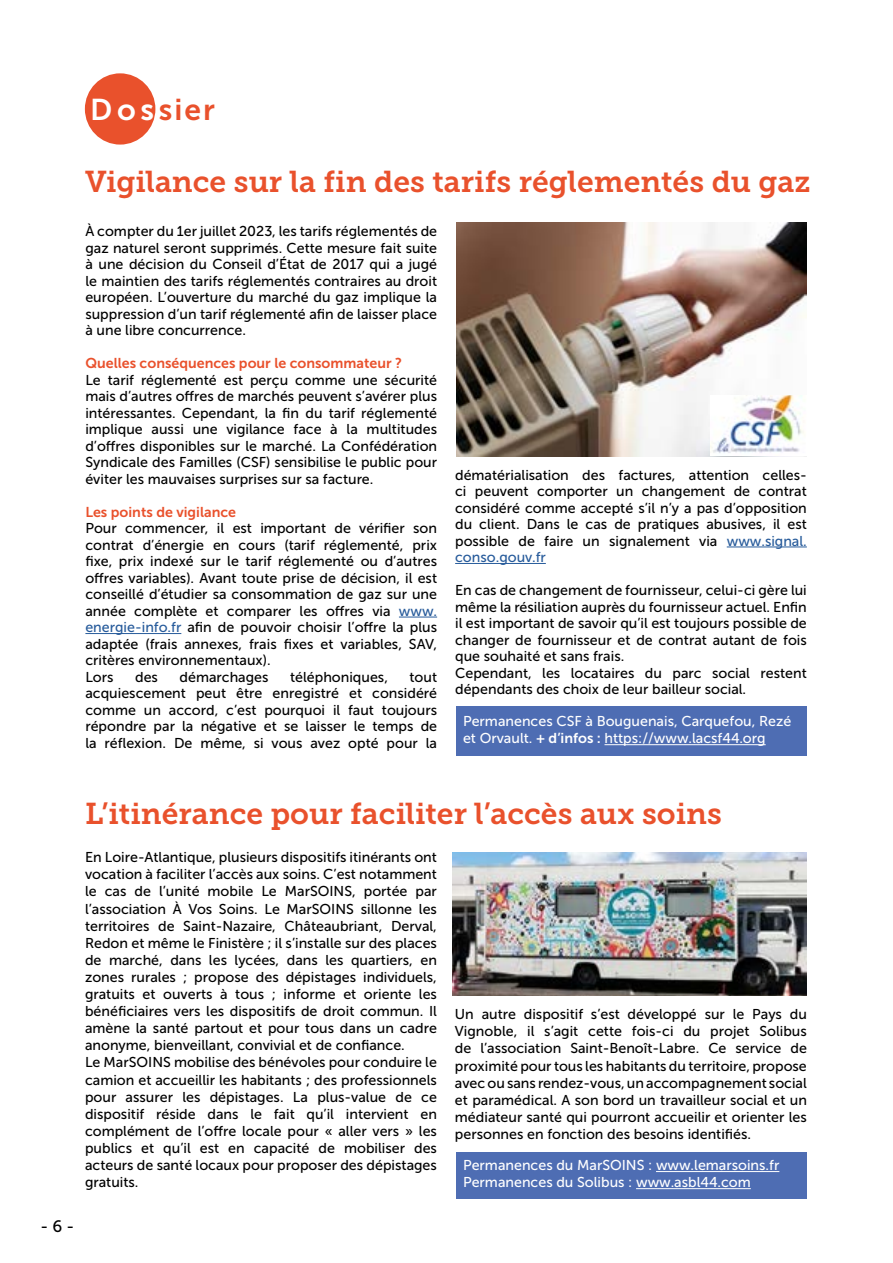
<style>
.page{position:relative;width:893px;height:1263px;background:#fff}
.page>*{position:absolute;margin:0;border:0;box-sizing:border-box;transform-origin:0 0}
.t1{font:30px "Museo Slab 700";color:#e9512c}
.t2{font:30px "Museo Sans 700";letter-spacing:.11em;color:#e9512c}
.t3{font:16.5px "Museo Sans 500";color:#000}
.t4{font:14.25px/16.5px "Museo Sans 500";color:#000;text-align:justify}
.t5{font:14.25px/17.1px "Museo Sans 500";color:#fff}
.t6{font:14.25px "Museo Sans 700";color:#e9512c}
.s1{color:#fff}
.s2{color:#275b9b}
.s3{font-family:"Museo Sans 700"}
</style>
<div class="page">
<div style="left:85px;top:73px;width:70px;height:72px;background:#e9512c;border-radius:50%"></div>
<hr style="left:399px;top:617px;width:38px;height:1px;background:#275b9b">
<hr style="left:85px;top:633px;width:96px;height:1px;background:#275b9b">
<hr style="left:727px;top:547px;width:80px;height:1px;background:#275b9b">
<hr style="left:455px;top:563px;width:91px;height:1px;background:#275b9b">
<img style="left:456px;top:222px;width:351px;height:234px">
<img style="left:710px;top:395px;width:97px;height:61px">
<div style="left:456px;top:706px;width:351px;height:50px;background:#4e6db3"></div>
<div style="left:456px;top:1152px;width:351px;height:47px;background:#4e6db3"></div>
<hr style="left:604px;top:744px;width:162px;height:1px;background:#fff">
<hr style="left:656px;top:1171px;width:123px;height:1px;background:#fff">
<hr style="left:636px;top:1188px;width:115px;height:1px;background:#fff">
<img style="left:453px;top:853px;width:354px;height:143px">
<h1 class="t2" style="left:90px;top:93px;width:126px"><span class="s1">Dos</span>sier</h1>
<h1 class="t1" style="left:85px;top:164px;width:727px">Vigilance sur la fin des tarifs réglementés du gaz</h1>
<p class="t4" style="left:85px;top:223px;width:353px">À compter du 1er juillet 2023, les tarifs réglementés de gaz naturel seront supprimés. Cette mesure fait suite à une décision du Conseil d’État de 2017 qui a jugé le maintien des tarifs réglementés contraires au droit européen. L’ouverture du marché du gaz implique la suppression d’un tarif réglementé afin de laisser place à une libre concurrence.</p>
<p class="t6" style="left:85px;top:355px;width:318px">Quelles conséquences pour le consommateur ?</p>
<p class="t4" style="left:85px;top:371px;width:353px">Le tarif réglementé est perçu comme une sécurité mais d’autres offres de marchés peuvent s’avérer plus intéressantes. Cependant, la fin du tarif réglementé implique aussi une vigilance face à la multitudes d’offres disponibles sur le marché. La Confédération Syndicale des Familles (CSF) sensibilise le public pour éviter les mauvaises surprises sur sa facture.</p>
<p class="t6" style="left:85px;top:504px;width:152px">Les points de vigilance</p>
<p class="t4" style="left:85px;top:520px;width:353px;text-align:left">Pour commencer, il est important de vérifier son contrat d’énergie en cours (tarif réglementé, prix fixe, prix indexé sur le tarif réglementé ou d’autres offres variables). Avant toute prise de décision, il est conseillé d’étudier sa consommation de gaz sur une année complète et comparer les offres via <span class="s2">www. energie-info.fr</span> afin de pouvoir choisir l’offre la plus adaptée (frais annexes, frais fixes et variables, SAV, critères environnementaux).<br>Lors</p>
<p class="t4" style="left:135px;top:668px;width:24px">des</p>
<p class="t4" style="left:180px;top:668px;width:90px">démarchages</p>
<p class="t4" style="left:290px;top:668px;width:99px">téléphoniques,</p>
<p class="t4" style="left:85px;top:668px;width:353px;text-indent:324px">tout acquiescement peut être enregistré et considéré comme un accord, c’est pourquoi il faut toujours répondre par la négative et se laisser le temps de la réflexion. De même, si vous avez opté pour la</p>
<p class="t4" style="left:455px;top:466px;width:353px">dématérialisation des factures, attention celles&shy;ci peuvent comporter un changement de contrat considéré comme accepté s’il n’y a pas d’opposition du client. Dans le cas de pratiques abusives, il est possible de faire un signalement via <span class="s2">www.signal. conso.gouv.fr</span></p>
<p class="t4" style="left:455px;top:582px;width:353px;text-align:left">En cas de changement de fournisseur, celui-ci gère lui même la résiliation auprès du fournisseur actuel. Enfin il est important de savoir qu’il est toujours possible de changer de fournisseur et de contrat autant de fois que souhaité et sans frais.<br>Cependant, les locataires du parc social restent dépendants des choix de leur bailleur social.</p>
<p class="t5" style="left:463px;top:713px;width:330px">Permanences CSF à Bouguenais, Carquefou, Rezé et Orvault. <span class="s3">+ d’infos :</span> https://www.lacsf44.org</p>
<p class="t3" style="left:40px;top:1217px;width:35px">- 6 -</p>
<h1 class="t1" style="left:85px;top:797px;width:638px">L’itinérance pour faciliter l’accès aux soins</h1>
<p class="t4" style="left:85px;top:849px;width:353px;line-height:17.1px;text-align:left">En Loire-Atlantique, plusieurs dispositifs itinérants ont vocation à faciliter l’accès aux soins. C’est notamment le cas de l’unité mobile Le MarSOINS, portée par l’association À Vos Soins. Le MarSOINS sillonne les territoires de Saint-Nazaire, Châteaubriant, Derval, Redon et même le Finistère ; il s’installe sur des places de marché, dans les lycées, dans les quartiers, en zones rurales ; propose des dépistages individuels, gratuits et ouverts à tous ; informe et oriente les bénéficiaires vers les dispositifs de droit commun. Il amène la santé partout et pour tous dans un cadre anonyme, bienveillant, convivial et de confiance.<br>Le MarSOINS mobilise des bénévoles pour conduire le camion et accueillir les habitants ; des professionnels pour assurer les dépistages. La plus-value de ce dispositif réside dans le fait qu’il intervient en complément de l’offre locale pour « aller vers » les publics et qu’il est en capacité de mobiliser des acteurs de santé locaux pour proposer des dépistages gratuits.</p>
<p class="t4" style="left:455px;top:1006px;width:353px;line-height:17.1px">Un autre dispositif s’est développé sur le Pays du Vignoble, il s’agit cette fois-ci du projet Solibus de l’association Saint-Benoît-Labre. Ce service de proximité pour tous les habitants du territoire, propose avec ou sans rendez-vous, un accompagnement social et paramédical. A son bord un travailleur social et un médiateur santé qui pourront accueilir et orienter les personnes en fonction des besoins identifiés.</p>
<p class="t5" style="left:463px;top:1157px;width:318px">Permanences du MarSOINS : www.lemarsoins.fr<br>Permanences du Solibus : www.asbl44.com</p>
</div>
